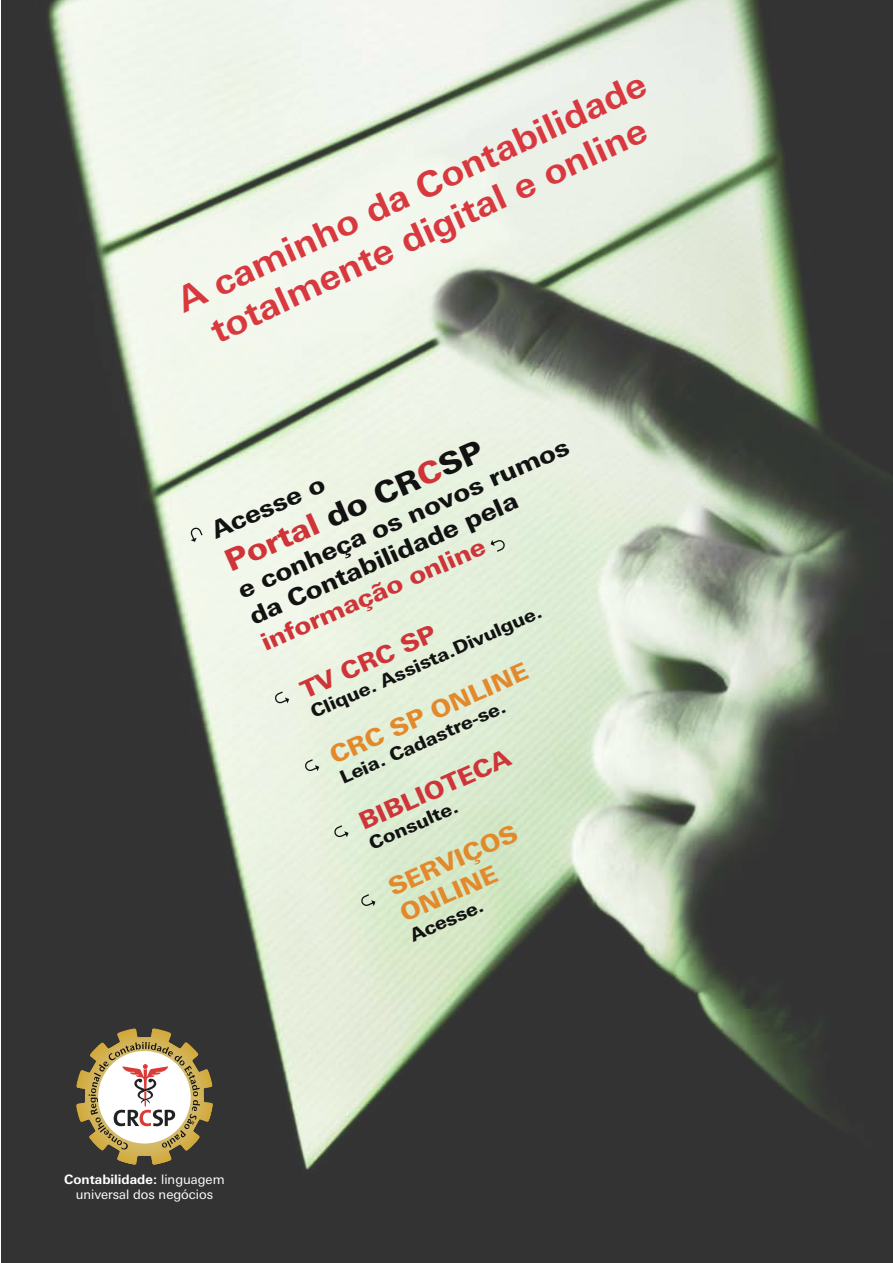
<style>
.page{position:relative;width:893px;height:1263px;background:#fff}
.page>*{position:absolute;margin:0;border:0;box-sizing:border-box;transform-origin:0 0}
.t1{font:700 34.95px/42px "Linotype Univers Basic";color:#d8393f;text-align:center;scale:1.06 1}
.t2{font:800 30px "Linotype Univers Basic";color:#ce3438;scale:1.08 1}
.t3{font:800 24px/28.8px "Linotype Univers Basic";color:#121212;scale:1.08 1}
.t4{font:800 24px/28.8px "Linotype Univers Basic";color:#e2892c;scale:1.08 1}
.t5{font:800 24px "Linotype Univers Basic";color:#ce3438;scale:1.08 1}
.t6{font:800 18px "Linotype Univers Basic";color:#121212;scale:1.08 1}
.t7{font:13.05px/15.6px "Linotype Univers Basic";color:#fff;text-align:center}
.s1{color:#121212}
.s2{color:#ce3438}
.s3{font-weight:700}
</style>
<div class="page">
<img style="left:2px;top:0;width:891px;height:1263px">
<svg style="left:76px;top:1028px;width:136px;height:137px"></svg>
<svg style="left:275px;top:691px;width:14px;height:12px"></svg>
<svg style="left:305px;top:759px;width:14px;height:12px"></svg>
<svg style="left:334px;top:825px;width:15px;height:12px"></svg>
<svg style="left:361px;top:894px;width:14px;height:12px"></svg>
<svg style="left:490px;top:540px;width:15px;height:12px"></svg>
<svg style="left:191px;top:527px;width:12px;height:15px"></svg>
<p class="t1" style="left:169px;top:281px;width:487px;rotate:-25deg">A caminho da Contabilidade totalmente digital e online</p>
<p class="t2" style="left:219px;top:546px;width:260px;rotate:-24deg">Portal <span class="s1">do CR</span>C<span class="s1">SP</span></p>
<p class="t3" style="left:233px;top:578px;width:334px;rotate:-24deg">e conheça os novos rumos da Contabilidade pela <span class="s2">informação online</span></p>
<p class="t3" style="left:207px;top:518px;width:114px;rotate:-24deg">Acesse o</p>
<p class="t6" style="left:307px;top:702px;width:234px;rotate:-24deg">Clique. Assista.Divulgue.</p>
<p class="t5" style="left:296px;top:677px;width:136px;rotate:-24deg">TV CRC SP</p>
<p class="t4" style="left:325px;top:743px;width:200px;rotate:-24deg">CRC SP ONLINE</p>
<p class="t6" style="left:336px;top:768px;width:167px;rotate:-24deg">Leia. Cadastre-se.</p>
<p class="t5" style="left:354px;top:809px;width:152px;rotate:-24deg">BIBLIOTECA</p>
<p class="t6" style="left:365px;top:834px;width:90px;rotate:-24deg">Consulte.</p>
<p class="t4" style="left:384px;top:875px;width:130px;rotate:-24deg">SERVIÇOS<br>ONLINE</p>
<p class="t6" style="left:406px;top:926px;width:74px;rotate:-24deg">Acesse.</p>
<p class="t7" style="left:64px;top:1171px;width:162px"><span class="s3">Contabilidade:</span> linguagem universal dos negócios</p>
</div>
